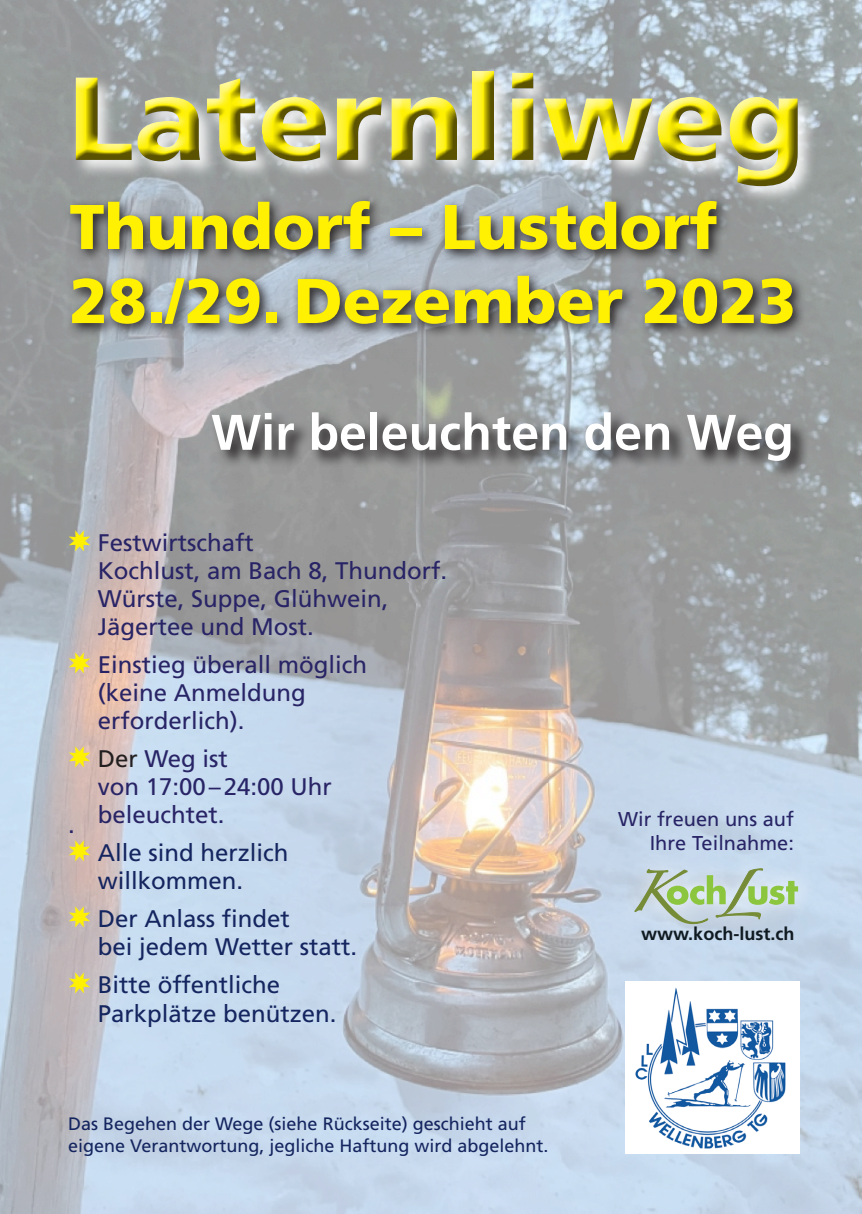
<style>
.page{position:relative;width:862px;height:1214px;background:#fff}
.page>*{position:absolute;margin:0;border:0;box-sizing:border-box;transform-origin:0 0}
.t1{font:900 118px "Frutiger";color:#fff101}
.t2{font:900 63px "Frutiger";color:#fff101}
.t3{font:700 50px "Frutiger";color:#fff}
.t4{font:24px/28px "Frutiger";color:#282466}
.t5{font:24px/28px "Frutiger";color:#14255f}
.t6{font:20px/24px "Frutiger";color:#282466;text-align:right}
.t7{font:18px/22px "Frutiger";color:#14255f}
.Titel{font:700 18px "Frutiger";color:#101a21}
.s1{color:#fff101}
.s2{color:#231f20}
</style>
<div class="page">
<img style="left:0;top:0;width:862px;height:1213px">
<div style="left:63px;top:60px;width:743px;height:130px;background:#fff;opacity:.75"></div>
<div style="left:66px;top:65px;width:743px;height:133px;background:#231f20;opacity:.75"></div>
<svg style="left:210px;top:410px;width:599px;height:70px;background:#838485"></svg>
<div style="left:616px;top:848px;width:201px;height:95px;background:#c6d9ed"></div>
<svg style="left:634px;top:868px;width:164px;height:56px"></svg>
<svg style="left:64px;top:194px;width:743px;height:145px;background:#83878b"></svg>
<img style="left:625px;top:981px;width:174px;height:172px">
<h1 class="t1" style="left:68px;top:47px;width:738px">Laternliweg</h1>
<p class="t2" style="left:69px;top:189px;width:649px">Thundorf – Lustdorf</p>
<p class="t2" style="left:69px;top:263px;width:728px">28./29. Dezember 2023</p>
<p class="t3" style="left:211px;top:403px;width:584px">Wir beleuchten den Weg</p>
<p class="t4" style="left:98px;top:528px;width:351px;text-indent:-30px"><span class="s1">✸</span> Festwirtschaft<br>Kochlust, am Bach 8, Thundorf.<br>Würste, Suppe, Glühwein,<br>Jägertee und Most.</p>
<p class="t4" style="left:98px;top:650px;width:271px;text-indent:-30px"><span class="s1">✸</span> Einstieg überall möglich (keine Anmeldung erforderlich).</p>
<p class="t4" style="left:98px;top:744px;width:236px;text-indent:-30px"><span class="s1">✸</span> <span class="s2">Der</span> Weg ist<br>von 17:00–24:00 Uhr beleuchtet.</p>
<p class="t4" style="left:68px;top:810px;width:8px">.</p>
<p class="t5" style="left:98px;top:838px;width:192px;text-indent:-30px"><span class="s1">✸</span> Alle sind herzlich willkommen.</p>
<p class="t5" style="left:98px;top:904px;width:261px;text-indent:-30px"><span class="s1">✸</span> Der Anlass findet<br>bei jedem Wetter statt.</p>
<p class="t5" style="left:98px;top:970px;width:240px;text-indent:-30px"><span class="s1">✸</span> Bitte öffentliche<br>Parkplätze benützen.</p>
<p class="t7" style="left:68px;top:1111px;width:482px">Das Begehen der Wege (siehe Rückseite) geschieht auf eigene Verantwortung, jegliche Haftung wird abgelehnt.</p>
<p class="t6" style="left:618px;top:806px;width:177px">Wir freuen uns auf<br>Ihre Teilnahme:</p>
<p class="Titel" style="left:641px;top:923px;width:155px">www.koch-lust.ch</p>
</div>
